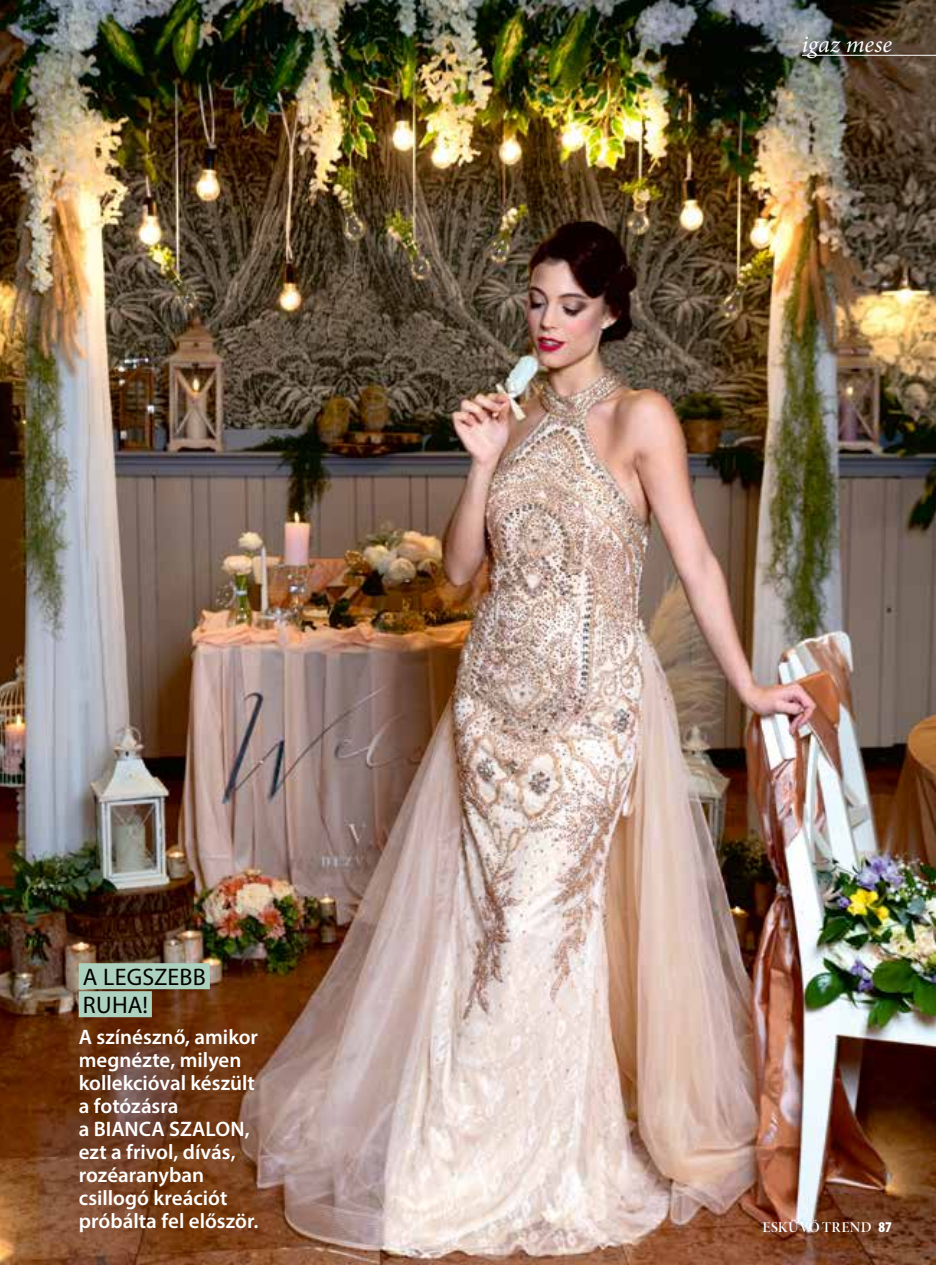
<style>
.page{position:relative;width:936px;height:1265px;background:#fff}
.page>*{position:absolute;margin:0;border:0;box-sizing:border-box;transform-origin:0 0}
.t1{font:24px/28px "Myriad Pro";letter-spacing:.005em;color:#000}
.t2{font:italic 24px "Minion Pro";letter-spacing:-.005em;color:#fff}
.t3{font:600 21px/23px "Myriad Pro";color:#fff}
.t4{font:15px "Minion Pro Semibold Disp";letter-spacing:.025em;color:#fff}
.s1{font-family:"Myriad Pro";font-weight:900;font-stretch:condensed}
</style>
<div class="page">
<img style="left:0;top:0;width:935px;height:1264px">
<div style="left:79px;top:963px;width:131px;height:26px;background:#add1bf"></div>
<div style="left:79px;top:991px;width:73px;height:26px;background:#add1bf"></div>
<hr style="left:801px;top:55px;width:134px;height:1px;background:#fff">
<p class="t1" style="left:83px;top:962px;width:124px">A LEGSZEBB<br>RUHA!</p>
<p class="t3" style="left:79px;top:1025px;width:181px">A színésznő, amikor megnézte, milyen kollekcióval készült a fotózásra<br>a BIANCA SZALON, ezt a frivol, dívás, rozéaranyban csillogó kreációt próbálta fel először.</p>
<p class="t2" style="left:801px;top:28px;width:91px">igaz mese</p>
<p class="t4" style="left:762px;top:1217px;width:131px">ESKÜVŐ TREND <span class="s1">87</span></p>
</div>
